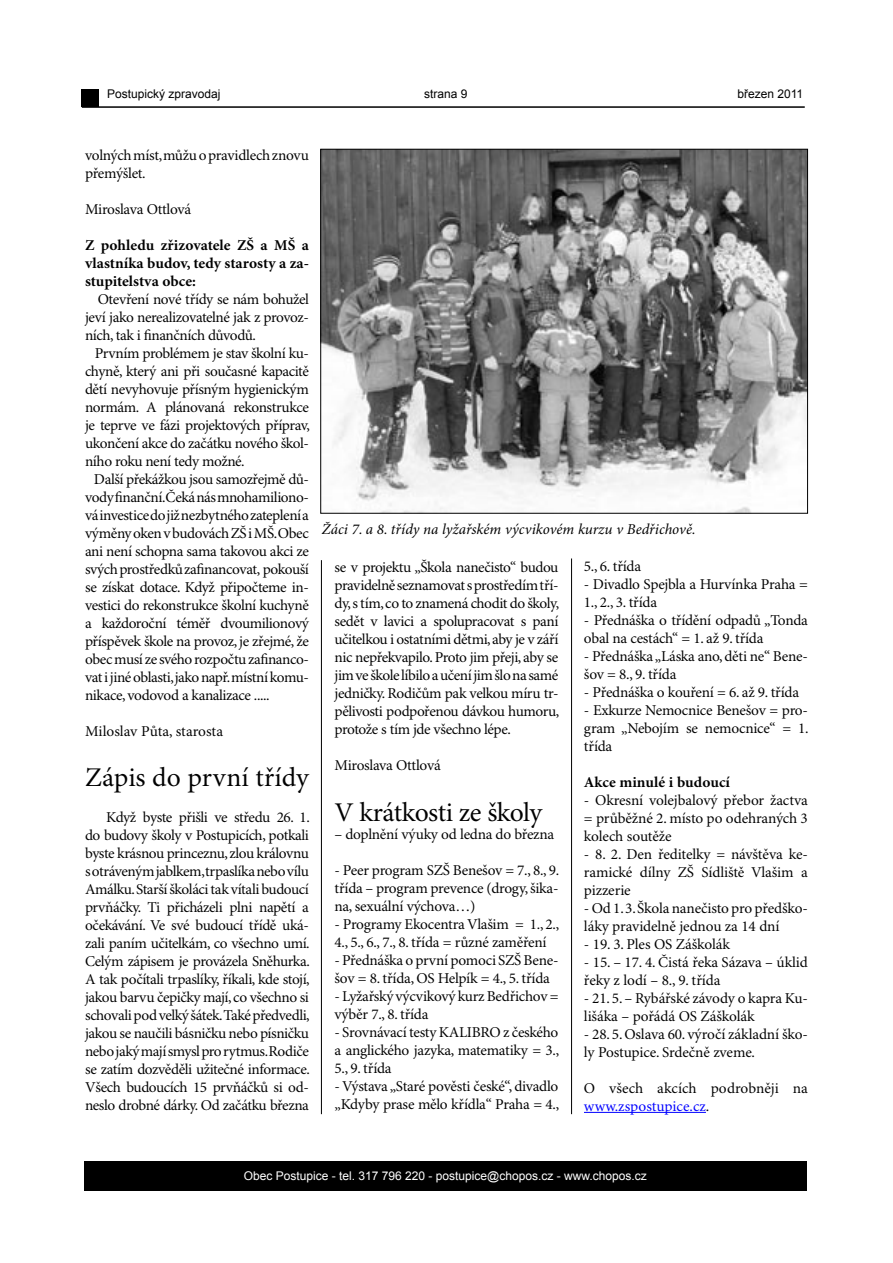
<style>
.page{position:relative;width:893px;height:1263px;background:#fff}
.page>*{position:absolute;margin:0;border:0;box-sizing:border-box;transform-origin:0 0}
.t1{font:27px "Minion Pro";letter-spacing:-.01em;color:#000}
.t2{font:15px/18px "Minion Pro";letter-spacing:-.025em;color:#000}
.t3{font:700 15px/18px "Minion Pro";color:#000;text-align:justify}
.t4{font:15px/18px "Minion Pro";color:#000}
.t5{font:italic 15px "Minion Pro";letter-spacing:-.005em;color:#000}
.t6{font:12px "Arial";color:#fff}
.t7{font:12px "Arial";color:#000}
.s1{color:#00f}
</style>
<div class="page">
<div style="left:84px;top:1161px;width:723px;height:30px;background:#000"></div>
<div style="left:82px;top:89px;width:17px;height:18px;background:#000"></div>
<hr style="left:82px;top:106px;width:723px;height:2px;background:#000">
<hr style="left:321px;top:560px;width:1px;height:554px;background:#000">
<hr style="left:571px;top:558px;width:1px;height:556px;background:#000">
<hr style="left:584px;top:1112px;width:122px;height:1px;background:#00f">
<img style="left:322px;top:151px;width:484px;height:361px">
<p class="t7" style="left:107px;top:86px;width:115px">Postupický zpravodaj</p>
<p class="t7" style="left:424px;top:86px;width:45px">strana 9</p>
<p class="t7" style="left:737px;top:86px;width:67px">březen 2011</p>
<p class="t2" style="left:85px;top:146px;width:225px">volných míst, můžu o pravidlech znovu přemýšlet.</p>
<p class="t2" style="left:85px;top:200px;width:108px">Miroslava Ottlová</p>
<p class="t3" style="left:85px;top:236px;width:225px">Z pohledu zřizovatele ZŠ a MŠ a vlastníka budov, tedy starosty a za&shy;stupitelstva obce:</p>
<p class="t2" style="left:85px;top:290px;width:225px;text-align:justify;text-indent:13px">Otevření nové třídy se nám bohužel jeví jako nerealizovatelné jak z provoz&shy;ních, tak i finančních důvodů.</p>
<p class="t2" style="left:95px;top:344px;width:216px">Prvním problémem je stav školní ku-</p>
<p class="t2" style="left:85px;top:362px;width:225px">chyně, který ani při současné kapacitě</p>
<p class="t2" style="left:85px;top:380px;width:225px">dětí nevyhovuje přísným hygienickým</p>
<p class="t2" style="left:85px;top:398px;width:225px">normám. A plánovaná rekonstrukce</p>
<p class="t2" style="left:85px;top:416px;width:226px">je teprve ve fázi projektových příprav,</p>
<p class="t2" style="left:85px;top:434px;width:225px">ukončení akce do začátku nového škol-</p>
<p class="t2" style="left:85px;top:452px;width:161px">ního roku není tedy možné.</p>
<p class="t2" style="left:94px;top:470px;width:217px">Další překážkou jsou samozřejmě dů-</p>
<p class="t2" style="left:85px;top:488px;width:225px">vody finanční.Čeká nás mnohamiliono-</p>
<p class="t2" style="left:85px;top:506px;width:225px">vá investice do již nezbytného zateplení a</p>
<p class="t2" style="left:85px;top:524px;width:225px">výměny oken v budovách ZŠ i MŠ.Obec</p>
<p class="t2" style="left:85px;top:542px;width:225px">ani není schopna sama takovou akci ze</p>
<p class="t2" style="left:85px;top:560px;width:225px">svých prostředků zafinancovat, pokouší</p>
<p class="t2" style="left:85px;top:578px;width:225px">se získat dotace. Když připočteme in-</p>
<p class="t2" style="left:85px;top:596px;width:225px">vestici do rekonstrukce školní kuchyně</p>
<p class="t2" style="left:85px;top:614px;width:225px">a každoroční téměř dvoumilionový</p>
<p class="t2" style="left:85px;top:632px;width:225px">příspěvek škole na provoz, je zřejmé, že</p>
<p class="t2" style="left:85px;top:650px;width:225px">obec musí ze svého rozpočtu zafinanco-</p>
<p class="t2" style="left:85px;top:668px;width:225px">vat i jiné oblasti,jako např.místní komu-</p>
<p class="t2" style="left:85px;top:686px;width:186px">nikace, vodovod a kanalizace .....</p>
<p class="t4" style="left:85px;top:722px;width:140px">Miloslav Půta, starosta</p>
<h1 class="t1" style="left:85px;top:761px;width:225px">Zápis do první třídy</h1>
<p class="t2" style="left:85px;top:809px;width:226px;text-align:justify;text-indent:21px">Když byste přišli ve středu 26. 1. do budovy školy v Postupicích, potkali byste krásnou princeznu, zlou královnu s otráveným jablkem,trpaslíka nebo vílu Amálku. Starší školáci tak vítali budoucí prvňáčky. Ti přicházeli plni napětí a očekávání. Ve své budoucí třídě uká&shy;zali paním učitelkám, co všechno umí.<br>Celým zápisem je provázela Sněhurka.<br>A tak počítali trpaslíky, říkali, kde stojí, jakou barvu čepičky mají, co všechno si schovali pod velký šátek.Také předvedli, jakou se naučili básničku nebo písničku nebo jaký mají smysl pro rytmus.Rodiče se zatím dozvěděli užitečné informace.<br>Všech budoucích 15 prvňáčků si od&shy;neslo drobné dárky. Od začátku března</p>
<p class="t5" style="left:322px;top:520px;width:375px">Žáci 7. a 8. třídy na lyžařském výcvikovém kurzu v Bedřichově.</p>
<p class="t2" style="left:334px;top:559px;width:226px;text-align:justify">se v projektu „Škola nanečisto“ budou pravidelně seznamovat s prostředím tří&shy;dy, s tím, co to znamená chodit do školy, sedět v lavici a spolupracovat s paní učitelkou i ostatními dětmi, aby je v září nic nepřekvapilo. Proto jim přeji, aby se jim ve škole líbilo a učení jim šlo na samé jedničky. Rodičům pak velkou míru tr&shy;pělivosti podpořenou dávkou humoru, protože s tím jde všechno lépe.</p>
<p class="t2" style="left:334px;top:757px;width:108px">Miroslava Ottlová</p>
<h1 class="t1" style="left:334px;top:796px;width:209px">V krátkosti ze školy</h1>
<p class="t2" style="left:334px;top:825px;width:221px">– doplnění výuky od ledna do března</p>
<p class="t2" style="left:334px;top:861px;width:226px;text-align:justify">- Peer program SZŠ Benešov = 7., 8., 9. třída – program prevence (drogy, šika&shy;na, sexuální výchova…)</p>
<p class="t2" style="left:334px;top:915px;width:226px">- Programy Ekocentra Vlašim = 1., 2.,<br>4., 5., 6., 7., 8. třída = různé zaměření</p>
<p class="t2" style="left:334px;top:951px;width:225px">- Přednáška o první pomoci SZŠ Bene&shy;šov = 8. třída, OS Helpík = 4., 5. třída</p>
<p class="t2" style="left:334px;top:987px;width:225px">- Lyžařský výcvikový kurz Bedřichov = výběr 7., 8. třída</p>
<p class="t2" style="left:334px;top:1023px;width:226px;text-align:justify">- Srovnávací testy KALIBRO z českého a anglického jazyka, matematiky = 3., 5., 9. třída</p>
<p class="t2" style="left:334px;top:1077px;width:226px">- Výstava „Staré pověsti české“, divadlo „Kdyby prase mělo křídla“ Praha = 4.,</p>
<p class="t2" style="left:584px;top:557px;width:59px">5., 6. třída</p>
<p class="t2" style="left:584px;top:575px;width:225px">- Divadlo Spejbla a Hurvínka Praha =<br>1., 2., 3. třída</p>
<p class="t2" style="left:584px;top:611px;width:225px">- Přednáška o třídění odpadů „Tonda obal na cestách“ = 1. až 9. třída</p>
<p class="t2" style="left:584px;top:647px;width:225px">- Přednáška „Láska ano, děti ne“ Bene&shy;šov = 8., 9. třída</p>
<p class="t2" style="left:584px;top:683px;width:217px">- Přednáška o kouření = 6. až 9. třída</p>
<p class="t2" style="left:584px;top:701px;width:226px;text-align:justify">- Exkurze Nemocnice Benešov = pro&shy;gram „Nebojím se nemocnice“ = 1. třída</p>
<p class="t3" style="left:584px;top:773px;width:148px">Akce minulé i budoucí</p>
<p class="t2" style="left:584px;top:791px;width:225px;text-align:justify">- Okresní volejbalový přebor žactva = průběžné 2. místo po odehraných 3 kolech soutěže</p>
<p class="t2" style="left:584px;top:845px;width:225px;text-align:justify">- 8. 2. Den ředitelky = návštěva ke&shy;ramické dílny ZŠ Sídliště Vlašim a pizzerie</p>
<p class="t2" style="left:584px;top:899px;width:225px">- Od 1. 3. Škola nanečisto pro předško&shy;láky pravidelně jednou za 14 dní</p>
<p class="t2" style="left:584px;top:935px;width:148px">- 19. 3. Ples OS Záškolák</p>
<p class="t2" style="left:584px;top:953px;width:225px">- 15. – 17. 4. Čistá řeka Sázava – úklid řeky z lodí – 8., 9. třída</p>
<p class="t2" style="left:584px;top:989px;width:225px">- 21. 5. – Rybářské závody o kapra Ku&shy;lišáka – pořádá OS Záškolák</p>
<p class="t2" style="left:584px;top:1025px;width:225px">- 28. 5. Oslava 60. výročí základní ško&shy;ly Postupice. Srdečně zveme.</p>
<p class="t4" style="left:584px;top:1079px;width:225px">O všech akcích podrobněji na <span class="s1">www.zspostupice.cz</span>.</p>
<p class="t6" style="left:244px;top:1168px;width:405px">Obec Postupice - tel. 317 796 220 - postupice@chopos.cz - www.chopos.cz</p>
</div>
